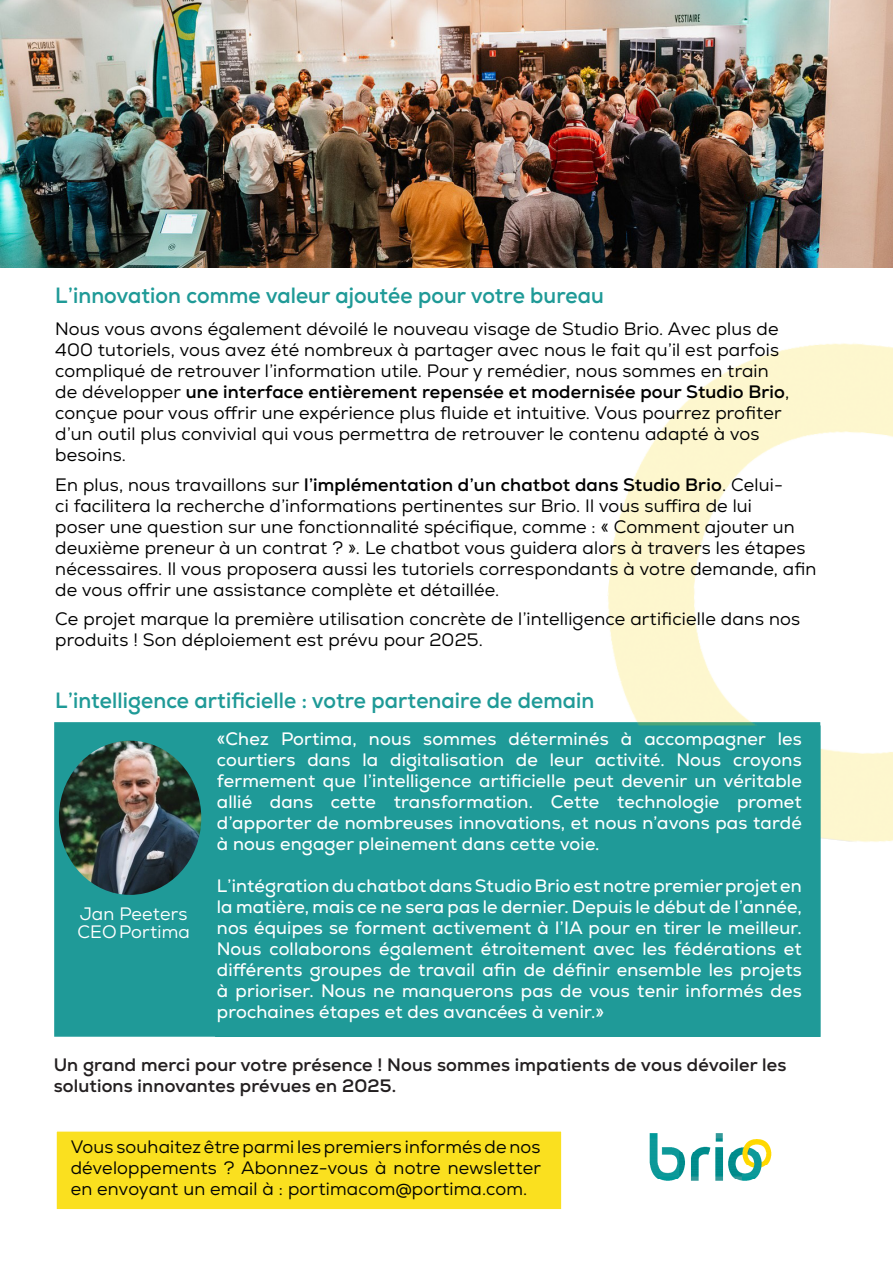
<style>
.page{position:relative;width:893px;height:1263px;background:#fff}
.page>*{position:absolute;margin:0;border:0;box-sizing:border-box;transform-origin:0 0}
.Paragraph_10pt_black{font:700 22.05px "Nexa";letter-spacing:.005em;color:#1f9a97;scale:.95 1}
.Paragraph_10pt_black-2{font:18px/21px "Nexa";letter-spacing:.01em;color:#000}
.Paragraph_10pt_black-3{font:18px/21px "Nexa";letter-spacing:.01em;color:#fff;text-align:justify}
.Paragraph_10pt_black-4{font:18px/21px "Nexa";letter-spacing:.01em;color:#040503;text-align:justify}
.Paragraph_10pt_black-5{font:700 18px/21px "Nexa";letter-spacing:.01em;color:#231f20}
.Paragraph_10pt_black-6{font:18px "Nexa";letter-spacing:.01em;color:#fff}
.s1{font-weight:700}
</style>
<div class="page">
<div style="left:54px;top:722px;width:766px;height:315px;background:#1f9a98;border:2px solid #1f9a98"></div>
<img style="left:0;top:0;width:893px;height:267px">
<img style="left:649px;top:1133px;width:123px;height:48px">
<img style="left:583px;top:343px;width:310px;height:506px">
<img style="left:0;top:0;width:1px;height:266px">
<img style="left:185px;top:0;width:286px;height:28px">
<svg style="left:215px;top:725px;width:605px;height:312px"></svg>
<img style="left:59px;top:741px;width:142px;height:154px">
<div style="left:55px;top:1130px;width:508px;height:80px;background:#fae01f;border:2px solid #fff"></div>
<p class="Paragraph_10pt_black" style="left:55px;top:281px;width:579px">L’innovation comme valeur ajoutée pour votre bureau</p>
<p class="Paragraph_10pt_black-2" style="left:55px;top:319px;width:736px">Nous vous avons également dévoilé le nouveau visage de Studio Brio. Avec plus de 400 tutoriels, vous avez été nombreux à partager avec nous le fait qu’il est parfois compliqué de retrouver l’information utile. Pour y remédier, nous sommes en train de développer <span class="s1">une interface entièrement repensée et modernisée pour Studio Brio</span>, conçue pour vous offrir une expérience plus fluide et intuitive. Vous pourrez profiter d’un outil plus convivial qui vous permettra de retrouver le contenu adapté à vos besoins.</p>
<p class="Paragraph_10pt_black-2" style="left:55px;top:474px;width:763px">En plus, nous travaillons sur <span class="s1">l’implémentation d’un chatbot dans Studio Brio</span>. Celui-<br>ci facilitera la recherche d’informations pertinentes sur Brio. Il vous suffira de lui<br>poser une question sur une fonctionnalité spécifique, comme : « Comment ajouter un deuxième preneur à un contrat ? ». Le chatbot vous guidera alors à travers les étapes nécessaires. Il vous proposera aussi les tutoriels correspondants à votre demande, afin de vous offrir une assistance complète et détaillée.</p>
<p class="Paragraph_10pt_black-2" style="left:55px;top:609px;width:746px">Ce projet marque la première utilisation concrète de l’intelligence artificielle dans nos produits ! Son déploiement est prévu pour 2025.</p>
<p class="Paragraph_10pt_black" style="left:55px;top:686px;width:569px">L’intelligence artificielle : votre partenaire de demain</p>
<p class="Paragraph_10pt_black-3" style="left:217px;top:729px;width:586px">«Chez Portima, nous sommes déterminés à accompagner les courtiers dans la digitalisation de leur activité. Nous croyons fermement que l’intelligence artificielle peut devenir un véritable allié dans cette transformation. Cette technologie promet d’apporter de nombreuses innovations, et nous n’avons pas tardé à nous engager pleinement dans cette voie.</p>
<p class="Paragraph_10pt_black-3" style="left:217px;top:876px;width:586px">L’intégration du chatbot dans Studio Brio est notre premier projet en la matière, mais ce ne sera pas le dernier. Depuis le début de l’année, nos équipes se forment activement à l’IA pour en tirer le meilleur.<br>Nous collaborons également étroitement avec les fédérations et différents groupes de travail afin de définir ensemble les projets à prioriser. Nous ne manquerons pas de vous tenir informés des prochaines étapes et des avancées à venir.»</p>
<p class="Paragraph_10pt_black-6" style="left:80px;top:902px;width:109px">Jan Peeters</p>
<p class="Paragraph_10pt_black-6" style="left:77px;top:920px;width:114px">CEO Portima</p>
<p class="Paragraph_10pt_black-5" style="left:54px;top:1054px;width:734px">Un grand merci pour votre présence ! Nous sommes impatients de vous dévoiler les solutions innovantes prévues en 2025.</p>
<p class="Paragraph_10pt_black-4" style="left:71px;top:1136px;width:472px">Vous souhaitez être parmi les premiers informés de nos développements ? Abonnez-vous à notre newsletter en envoyant un email à : portimacom@portima.com.</p>
</div>
